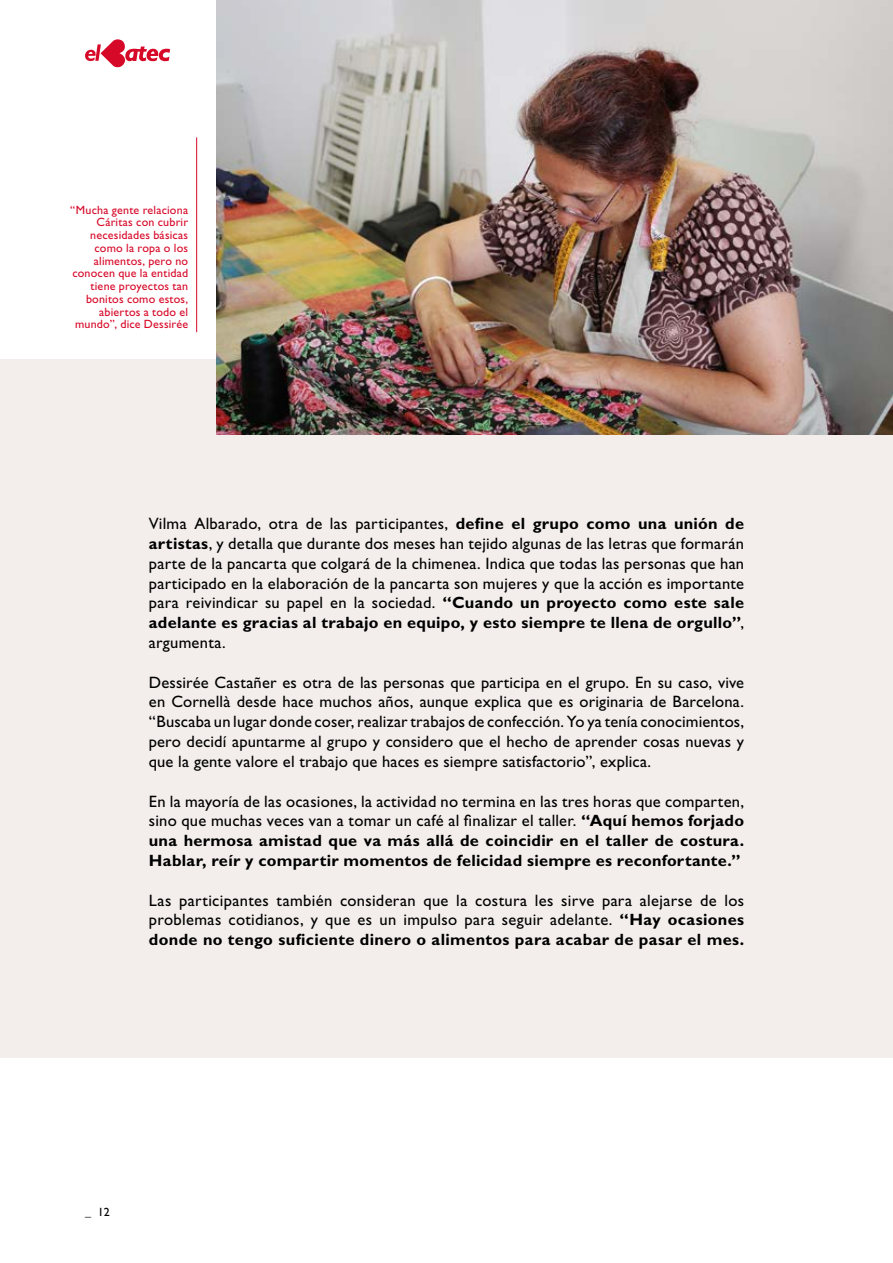
<style>
.page{position:relative;width:893px;height:1263px;background:#fff}
.page>*{position:absolute;margin:0;border:0;box-sizing:border-box;transform-origin:0 0}
.t1{font:16.5px/19.8px "Gill Sans Std";letter-spacing:.015em;color:#000;text-align:justify}
.t2{font:700 16.35px/19.8px "Gill Sans Std";letter-spacing:.02em;color:#000}
.t3{font:12px/12.8px "Gill Sans Std";letter-spacing:.015em;color:#d70929;text-align:right}
.t4{font:12px "Gill Sans Std";color:#000}
.s1{font-weight:700;font-size:16.35px}
.s2{font-weight:400;font-size:16.5px}
</style>
<div class="page">
<div style="left:0;top:359px;width:893px;height:699px;background:#f3eeec"></div>
<img style="left:217px;top:0;width:676px;height:434px">
<hr style="left:196px;top:137px;width:1px;height:195px;background:#d70929">
<svg style="left:85px;top:39px;width:85px;height:28px"></svg>
<p class="t3" style="left:70px;top:203px;width:119px">“Mucha gente relaciona<br>Cáritas con cubrir necesidades básicas como la ropa o los alimentos, pero no conocen que la entidad tiene proyectos tan bonitos como estos, abiertos a todo el mundo”, dice Dessirée</p>
<p class="t1" style="left:149px;top:514px;width:597px">Vilma Albarado, otra de las participantes, <span class="s1">define el grupo como una unión de artistas</span>, y detalla que durante dos meses han tejido algunas de las letras que formarán parte de la pancarta que colgará de la chimenea. Indica que todas las personas que han participado en la elaboración de la pancarta son mujeres y que la acción es importante para reivindicar su papel en la sociedad. <span class="s1">“Cuando un proyecto como este sale</span></p>
<p class="t2" style="left:149px;top:613px;width:597px">adelante es gracias al trabajo en equipo, y esto siempre te llena de orgullo”<span class="s2">,</span></p>
<p class="t1" style="left:149px;top:633px;width:78px">argumenta.</p>
<p class="t1" style="left:149px;top:672px;width:597px">Dessirée Castañer es otra de las personas que participa en el grupo. En su caso, vive en Cornellà desde hace muchos años, aunque explica que es originaria de Barcelona. “Buscaba un lugar donde coser, realizar trabajos de confección. Yo ya tenía conocimientos, pero decidí apuntarme al grupo y considero que el hecho de aprender cosas nuevas y que la gente valore el trabajo que haces es siempre satisfactorio”, explica.</p>
<p class="t1" style="left:149px;top:791px;width:597px">En la mayoría de las ocasiones, la actividad no termina en las tres horas que comparten, sino que muchas veces van a tomar un café al finalizar el taller. <span class="s1">“Aquí hemos forjado</span></p>
<p class="t2" style="left:149px;top:831px;width:597px">una hermosa amistad que va más allá de coincidir en el taller de costura.<br>Hablar, reír y compartir momentos de felicidad siempre es reconfortante.”</p>
<p class="t1" style="left:149px;top:890px;width:597px">Las participantes también consideran que la costura les sirve para alejarse de los problemas cotidianos, y que es un impulso para seguir adelante. <span class="s1">“Hay ocasiones</span></p>
<p class="t2" style="left:149px;top:930px;width:597px">donde no tengo suficiente dinero o alimentos para acabar de pasar el mes.</p>
<p class="t4" style="left:85px;top:1205px;width:26px">_ 12</p>
</div>
